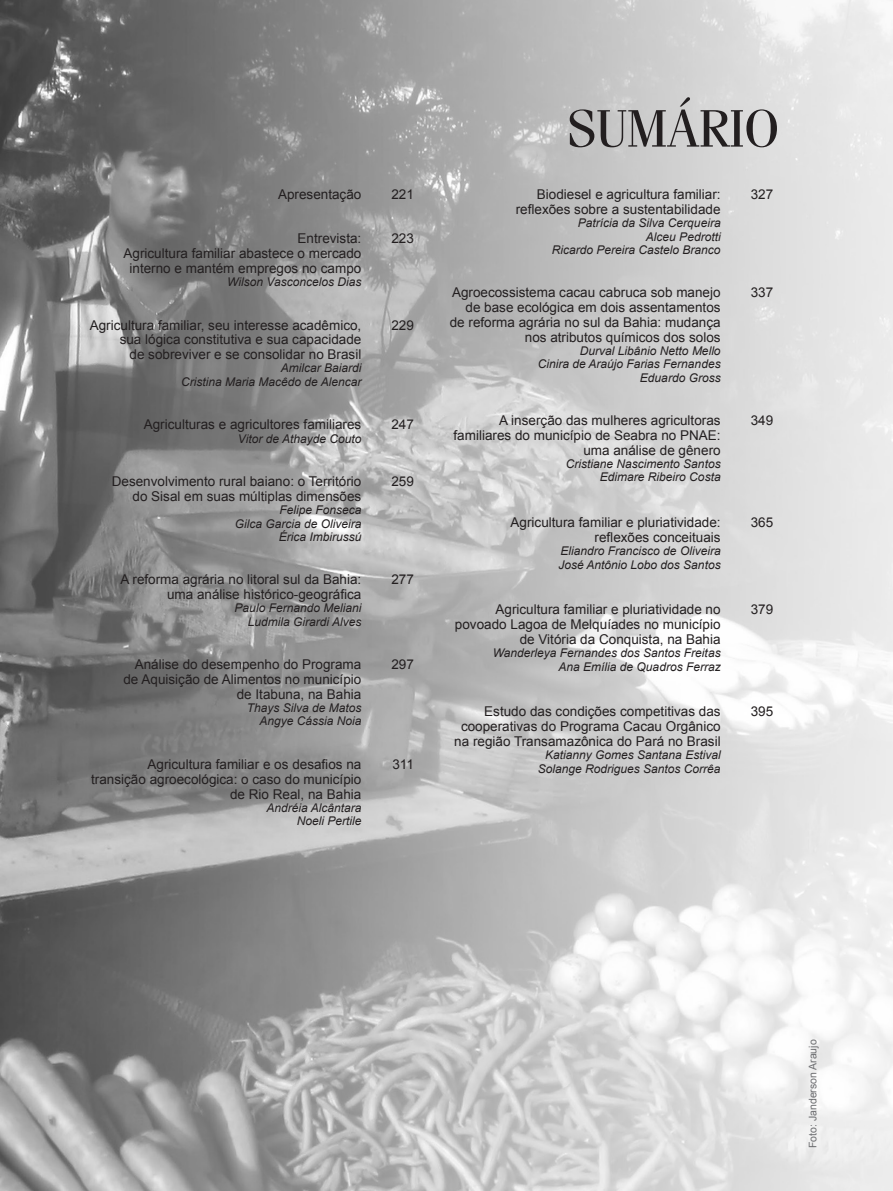
<style>
.page{position:relative;width:893px;height:1191px;background:#fff}
.page>*{position:absolute;margin:0;border:0;box-sizing:border-box;transform-origin:0 0}
._222_Titulo_sumario{font:52.5px "Fenice IT Cby BT";color:#231f20}
._111_Indice{font:13.5px/14.9px "Arial";color:#231f20;text-align:right}
.t1{font:italic 12px "Arial";color:#231f20}
._000_Credito_fotos{font:10.5px "Arial";color:#6c6d70}
</style>
<div class="page">
<img style="left:0;top:0;width:893px;height:1191px">
<p class="_111_Indice" style="left:278px;top:187px;width:85px">Apresentação</p>
<p class="_111_Indice" style="left:391px;top:187px;width:24px">221</p>
<p class="_111_Indice" style="left:298px;top:231px;width:65px">Entrevista:</p>
<p class="_111_Indice" style="left:124px;top:246px;width:239px;text-align:center">Agricultura familiar abastece o mercado interno e mantém empregos no campo</p>
<p class="t1" style="left:227px;top:274px;width:136px">Wilson Vasconcelos Dias</p>
<p class="_111_Indice" style="left:391px;top:231px;width:24px">223</p>
<p class="_111_Indice" style="left:90px;top:317px;width:273px">Agricultura familiar, seu interesse acadêmico, sua lógica constitutiva e sua capacidade<br>de sobreviver e se consolidar no Brasil</p>
<p class="t1" style="left:281px;top:360px;width:82px">Amilcar Baiardi</p>
<p class="t1" style="left:181px;top:374px;width:182px">Cristina Maria Macêdo de Alencar</p>
<p class="_111_Indice" style="left:144px;top:417px;width:219px">Agriculturas e agricultores familiares</p>
<p class="t1" style="left:238px;top:430px;width:125px">Vitor de Athayde Couto</p>
<p class="_111_Indice" style="left:112px;top:474px;width:251px">Desenvolvimento rural baiano: o Território do Sisal em suas múltiplas dimensões</p>
<p class="t1" style="left:279px;top:502px;width:84px">Felipe Fonseca</p>
<p class="t1" style="left:235px;top:515px;width:128px">Gilca Garcia de Oliveira</p>
<p class="t1" style="left:279px;top:529px;width:84px">Érica Imbirussú</p>
<p class="_111_Indice" style="left:120px;top:572px;width:242px">A reforma agrária no litoral sul da Bahia: uma análise histórico-geográfica</p>
<p class="t1" style="left:235px;top:600px;width:128px">Paulo Fernando Meliani</p>
<p class="t1" style="left:248px;top:613px;width:115px">Ludmila Girardi Alves</p>
<p class="_111_Indice" style="left:123px;top:657px;width:239px">Análise do desempenho do Programa de Aquisição de Alimentos no município de Itabuna, na Bahia</p>
<p class="t1" style="left:247px;top:700px;width:116px">Thays Silva de Matos</p>
<p class="t1" style="left:259px;top:713px;width:104px">Angye Cássia Noia</p>
<p class="_111_Indice" style="left:91px;top:757px;width:272px">Agricultura familiar e os desafios na transição agroecológica: o caso do município de Rio Real, na Bahia</p>
<p class="t1" style="left:266px;top:800px;width:96px">Andréia Alcântara</p>
<p class="t1" style="left:297px;top:813px;width:66px">Noeli Pertile</p>
<p class="_111_Indice" style="left:391px;top:317px;width:24px">229</p>
<p class="_111_Indice" style="left:391px;top:417px;width:24px">247</p>
<p class="_111_Indice" style="left:391px;top:474px;width:24px">259</p>
<p class="_111_Indice" style="left:391px;top:572px;width:24px">277</p>
<p class="_111_Indice" style="left:391px;top:657px;width:24px">297</p>
<p class="_111_Indice" style="left:392px;top:757px;width:23px">311</p>
<p class="_222_Titulo_sumario" style="left:567px;top:96px;width:214px">SUMÁRIO</p>
<p class="_111_Indice" style="left:516px;top:187px;width:206px">Biodiesel e agricultura familiar: reflexões sobre a sustentabilidade</p>
<p class="t1" style="left:578px;top:215px;width:144px">Patrícia da Silva Cerqueira</p>
<p class="t1" style="left:646px;top:228px;width:76px">Alceu Pedrotti</p>
<p class="t1" style="left:552px;top:242px;width:170px">Ricardo Pereira Castelo Branco</p>
<p class="_111_Indice" style="left:450px;top:285px;width:272px">Agroecossistema cacau cabruca sob manejo de base ecológica em dois assentamentos de reforma agrária no sul da Bahia: mudança nos atributos químicos dos solos</p>
<p class="t1" style="left:580px;top:343px;width:142px">Durval Libânio Netto Mello</p>
<p class="t1" style="left:538px;top:356px;width:184px">Cinira de Araújo Farias Fernandes</p>
<p class="t1" style="left:640px;top:370px;width:82px">Eduardo Gross</p>
<p class="_111_Indice" style="left:453px;top:413px;width:269px">A inserção das mulheres agricultoras familiares do município de Seabra no PNAE: uma análise de gênero</p>
<p class="t1" style="left:566px;top:456px;width:156px">Cristiane Nascimento Santos</p>
<p class="t1" style="left:600px;top:469px;width:122px">Edimare Ribeiro Costa</p>
<p class="_111_Indice" style="left:511px;top:515px;width:212px">Agricultura familiar e pluriatividade: reflexões conceituais</p>
<p class="t1" style="left:561px;top:543px;width:162px">Eliandro Francisco de Oliveira</p>
<p class="t1" style="left:558px;top:556px;width:164px">José Antônio Lobo dos Santos</p>
<p class="_111_Indice" style="left:455px;top:602px;width:267px">Agricultura familiar e pluriatividade no povoado Lagoa de Melquíades no município de Vitória da Conquista, na Bahia</p>
<p class="t1" style="left:493px;top:645px;width:229px">Wanderleya Fernandes dos Santos Freitas</p>
<p class="t1" style="left:559px;top:658px;width:164px">Ana Emília de Quadros Ferraz</p>
<p class="_111_Indice" style="left:454px;top:704px;width:268px">Estudo das condições competitivas das cooperativas do Programa Cacau Orgânico na região Transamazônica do Pará no Brasil</p>
<p class="t1" style="left:545px;top:747px;width:177px">Katianny Gomes Santana Estival</p>
<p class="t1" style="left:538px;top:760px;width:184px">Solange Rodrigues Santos Corrêa</p>
<p class="_111_Indice" style="left:751px;top:187px;width:24px">327</p>
<p class="_111_Indice" style="left:751px;top:285px;width:24px">337</p>
<p class="_111_Indice" style="left:751px;top:413px;width:24px">349</p>
<p class="_111_Indice" style="left:751px;top:515px;width:24px">365</p>
<p class="_111_Indice" style="left:751px;top:602px;width:24px">379</p>
<p class="_111_Indice" style="left:751px;top:704px;width:24px">395</p>
<p class="_000_Credito_fotos" style="left:806px;top:1148px;width:110px;rotate:-90deg">Foto: Janderson Araujo</p>
</div>
